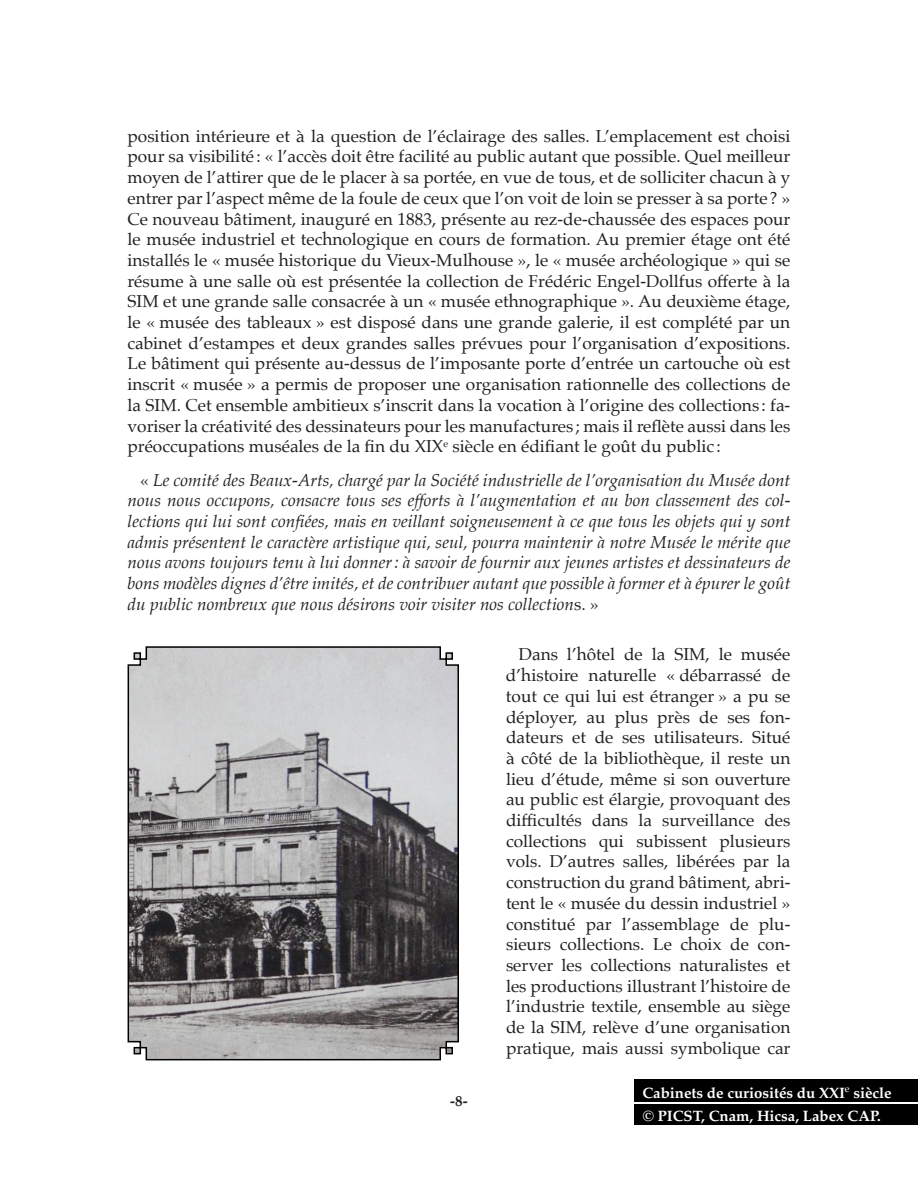
<style>
.page{position:relative;width:918px;height:1188px;background:#fff}
.page>*{position:absolute;margin:0;border:0;box-sizing:border-box;transform-origin:0 0}
.t1{font:17.25px/20.7px "Palatino";color:#231f20;text-align:justify}
.t2{font:italic 17.25px/20.7px "Palatino";color:#231f20;text-align:justify}
.t3{font:700 15px "Palatino";color:#fff}
.t4{font:700 15px "Palatino";color:#231f20}
.s1{font-style:normal}
</style>
<div class="page">
<div style="left:635px;top:1104px;width:283px;height:21px;background:#000"></div>
<div style="left:634px;top:1079px;width:284px;height:23px;background:#000"></div>
<svg style="left:127px;top:646px;width:332px;height:415px;background:#959395"></svg>
<p class="t1" style="left:127px;top:125px;width:664px">position intérieure et à la question de l’éclairage des salles. L’emplacement est choisi pour sa visibilité : « l’accès doit être facilité au public autant que possible. Quel meilleur moyen de l’attirer que de le placer à sa portée, en vue de tous, et de solliciter chacun à y entrer par l’aspect même de la foule de ceux que l’on voit de loin se presser à sa porte ? » Ce nouveau bâtiment, inauguré en 1883, présente au rez-de-chaussée des espaces pour le musée industriel et technologique en cours de formation. Au premier étage ont été installés le « musée historique du Vieux-Mulhouse », le « musée archéologique » qui se résume à une salle où est présentée la collection de Frédéric Engel-Dollfus offerte à la SIM et une grande salle consacrée à un « musée ethnographique ». Au deuxième étage, le « musée des tableaux » est disposé dans une grande galerie, il est complété par un cabinet d’estampes et deux grandes salles prévues pour l’organisation d’expositions.<br>Le bâtiment qui présente au-dessus de l’imposante porte d’entrée un cartouche où est inscrit « musée » a permis de proposer une organisation rationnelle des collections de la SIM. Cet ensemble ambitieux s’inscrit dans la vocation à l’origine des collections : fa&shy;voriser la créativité des dessinateurs pour les manufactures ; mais il reflète aussi dans les préoccupations muséales de la fin du XIX<sup>e</sup> siècle en édifiant le goût du public :</p>
<p class="t2" style="left:128px;top:469px;width:664px;text-indent:13px"><span class="s1">«</span> Le comité des Beaux-Arts, chargé par la Société industrielle de l’organisation du Musée dont nous nous occupons, consacre tous ses efforts à l’augmentation et au bon classement des col&shy;lections qui lui sont confiées, mais en veillant soigneusement à ce que tous les objets qui y sont admis présentent le caractère artistique qui, seul, pourra maintenir à notre Musée le mérite que nous avons toujours tenu à lui donner: à savoir de fournir aux jeunes artistes et dessinateurs de bons modèles dignes d’être imités, et de contribuer autant que possible à former et à épurer le goût du public nombreux que nous désirons voir visiter nos collection<span class="s1">s. »</span></p>
<p class="t1" style="left:506px;top:644px;width:286px;text-indent:13px">Dans l’hôtel de la SIM, le musée d’histoire naturelle « débarrassé de tout ce qui lui est étranger » a pu se déployer, au plus près de ses fon&shy;dateurs et de ses utilisateurs. Situé à côté de la bibliothèque, il reste un lieu d’étude, même si son ouverture au public est élargie, provoquant des difficultés dans la surveillance des collections qui subissent plusieurs vols. D’autres salles, libérées par la construction du grand bâtiment, abri&shy;tent le « musée du dessin industriel » constitué par l’assemblage de plu&shy;sieurs collections. Le choix de con&shy;server les collections naturalistes et les productions illustrant l’histoire de l’industrie textile, ensemble au siège de la SIM, relève d’une organisation pratique, mais aussi symbolique car</p>
<p class="t4" style="left:450px;top:1088px;width:19px">-8-</p>
<p class="t3" style="left:642px;top:1080px;width:251px">Cabinets de curiosités du XXI<sup>e</sup> siècle</p>
<p class="t3" style="left:643px;top:1103px;width:240px">© PICST, Cnam, Hicsa, Labex CAP.</p>
</div>
